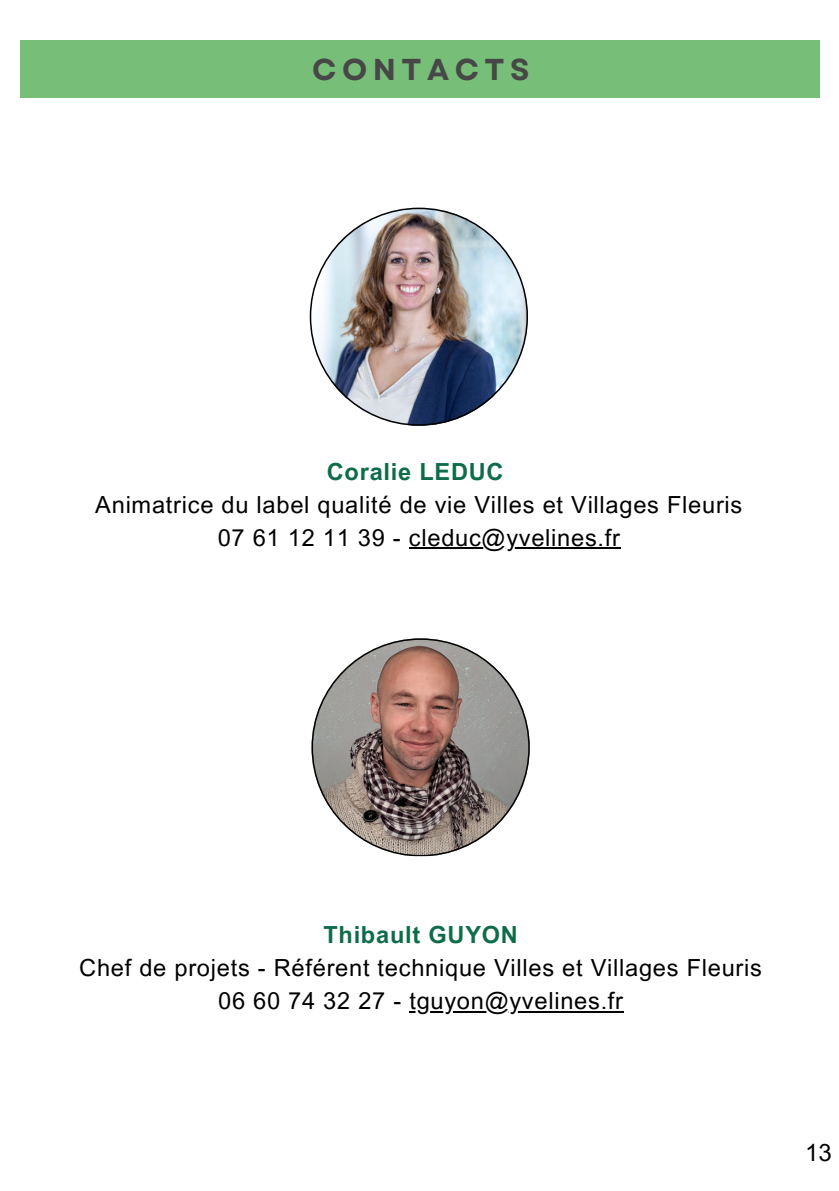
<style>
.page{position:relative;width:839px;height:1191px;background:#fff}
.page>*{position:absolute;margin:0;border:0;box-sizing:border-box;transform-origin:0 0}
.t1{font:700 30.2px "Garet";letter-spacing:.185em;color:#474747}
.t2{font:24px "Arial MT Pro";color:#000}
.t3{font:23.6px "Arial MT Pro";letter-spacing:.03em;color:#000}
.t4{font:700 23.6px "Arial MT Pro";letter-spacing:.03em;color:#0e6d48}
</style>
<div class="page">
<div style="left:20px;top:41px;width:799px;height:57px;background:#77bf79"></div>
<img style="left:310px;top:208px;width:217px;height:217px">
<hr style="left:409px;top:547px;width:211px;height:2px;background:#000">
<hr style="left:409px;top:1011px;width:215px;height:1px;background:#000">
<svg style="left:311px;top:638px;width:218px;height:218px"></svg>
<p class="t1" style="left:312px;top:48px;width:219px">CONTACTS</p>
<h1 class="t4" style="left:327px;top:462px;width:178px">Coralie LEDUC</h1>
<p class="t3" style="left:95px;top:495px;width:648px">Animatrice du label qualité de vie Villes et Villages Fleuris</p>
<p class="t3" style="left:218px;top:528px;width:404px">07 61 12 11 39 - cleduc@yvelines.fr</p>
<p class="t4" style="left:323px;top:926px;width:196px">Thibault GUYON</p>
<p class="t3" style="left:79px;top:959px;width:684px">Chef de projets - Référent technique Villes et Villages Fleuris</p>
<p class="t3" style="left:218px;top:992px;width:406px">06 60 74 32 27 - tguyon@yvelines.fr</p>
<p class="t2" style="left:805px;top:1143px;width:28px">13</p>
</div>
